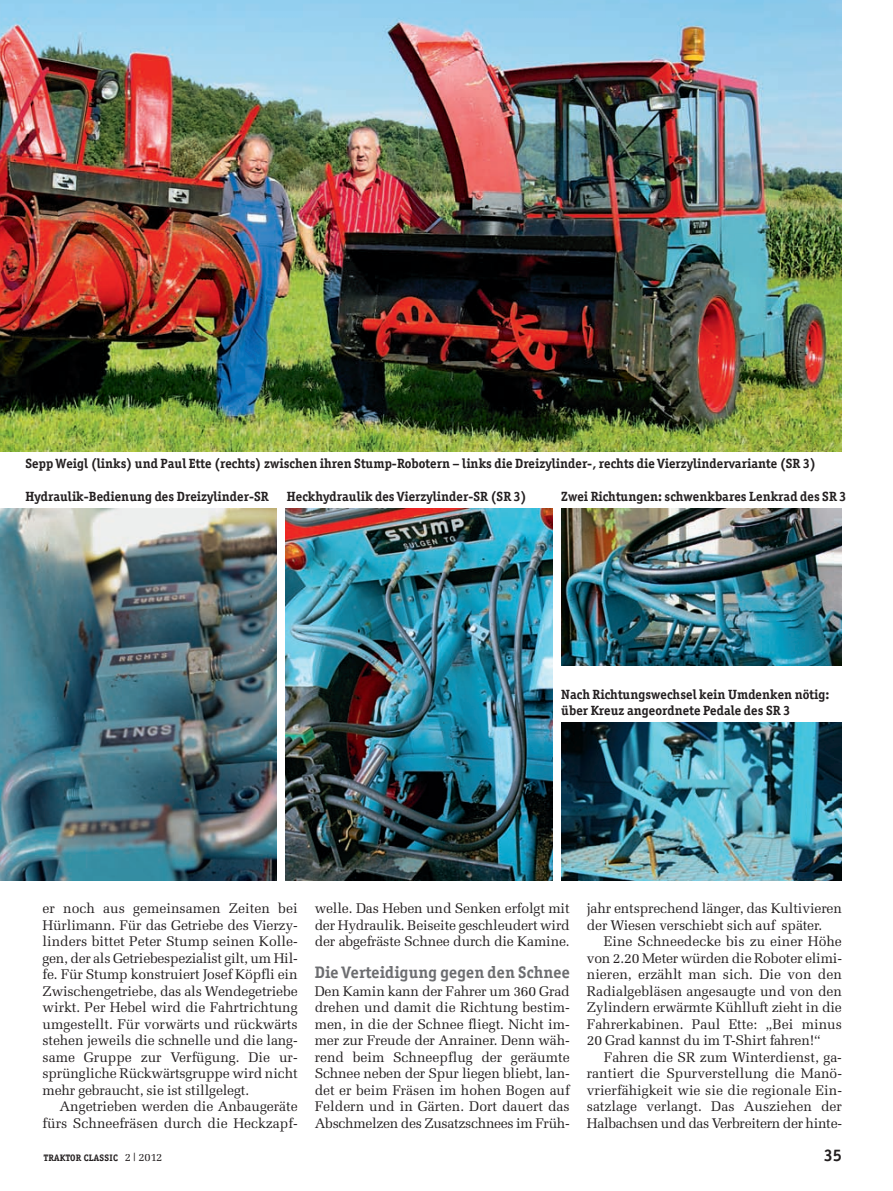
<style>
.page{position:relative;width:893px;height:1191px;background:#fff}
.page>*{position:absolute;margin:0;border:0;box-sizing:border-box;transform-origin:0 0}
.t1{font:700 16.95px "Officina Serif";color:#231f20}
.t2{font:700 16.8px "Officina Serif";letter-spacing:.01em;color:#6c6d70}
.t3{font:13.95px/16.5px "Melior";letter-spacing:-.01em;color:#231f20;text-align:justify}
.t4{font:700 13.5px/16.5px "Officina Serif";letter-spacing:.005em;color:#231f20}
.t5{font:700 9.45px "Officina Serif";letter-spacing:.025em;color:#231f20}
.s1{font-family:"Melior";font-weight:400;font-size:11.1px}
</style>
<div class="page">
<img style="left:0;top:508px;width:276px;height:372px">
<img style="left:0;top:0;width:842px;height:451px">
<img style="left:285px;top:508px;width:268px;height:372px">
<img style="left:561px;top:508px;width:281px;height:157px">
<img style="left:561px;top:723px;width:281px;height:157px">
<p class="t4" style="left:26px;top:456px;width:792px">Sepp Weigl (links) und Paul Ette (rechts) zwischen ihren Stump-Robotern – links die Dreizylinder-, rechts die Vierzylindervariante (SR 3)</p>
<p class="t4" style="left:26px;top:489px;width:245px">Hydraulik-Bedienung des Dreizylinder-SR</p>
<p class="t4" style="left:287px;top:489px;width:241px">Heckhydraulik des Vierzylinder-SR (SR 3)</p>
<p class="t4" style="left:561px;top:489px;width:287px">Zwei Richtungen: schwenkbares Lenkrad des SR 3</p>
<p class="t4" style="left:561px;top:687px;width:270px">Nach Richtungswechsel kein Umdenken nötig: über Kreuz angeordnete Pedale des SR 3</p>
<p class="t3" style="left:43px;top:901px;width:257px">er noch aus gemeinsamen Zeiten bei Hürlimann. Für das Getriebe des Vierzy&shy;linders bittet Peter Stump seinen Kolle&shy;gen, der als Getriebespezialist gilt, um Hil&shy;fe. Für Stump konstruiert Josef Köpfli ein Zwischengetriebe, das als Wendegetriebe wirkt. Per Hebel wird die Fahrtrichtung umgestellt. Für vorwärts und rückwärts stehen jeweils die schnelle und die lang&shy;same Gruppe zur Verfügung. Die ur&shy;sprüngliche Rückwärtsgruppe wird nicht mehr gebraucht, sie ist stillgelegt.</p>
<p class="t3" style="left:43px;top:1099px;width:257px;text-align:right">Angetrieben werden die Anbaugeräte fürs Schneefräsen durch die Heckzapf-</p>
<p class="t5" style="left:44px;top:1154px;width:120px">TRAKTOR CLASSIC <span class="s1">2|2012</span></p>
<p class="t3" style="left:315px;top:901px;width:257px">welle. Das Heben und Senken erfolgt mit der Hydraulik. Beiseite geschleudert wird der abgefräste Schnee durch die Kamine.</p>
<p class="t2" style="left:315px;top:965px;width:257px">Die Verteidigung gegen den Schnee</p>
<p class="t3" style="left:315px;top:984px;width:257px">Den Kamin kann der Fahrer um 360 Grad drehen und damit die Richtung bestim&shy;men, in die der Schnee fliegt. Nicht im&shy;mer zur Freude der Anrainer. Denn wäh&shy;rend beim Schneepflug der geräumte Schnee neben der Spur liegen bliebt, lan&shy;det er beim Fräsen im hohen Bogen auf Feldern und in Gärten. Dort dauert das Abschmelzen des Zusatzschnees im Früh-</p>
<p class="t3" style="left:587px;top:901px;width:257px">jahr entsprechend länger, das Kultivieren der Wiesen verschiebt sich auf später.</p>
<p class="t3" style="left:587px;top:934px;width:257px;text-indent:17px">Eine Schneedecke bis zu einer Höhe von 2.20 Meter würden die Roboter elimi&shy;nieren, erzählt man sich. Die von den Radialgebläsen angesaugte und von den Zylindern erwärmte Kühlluft zieht in die Fahrerkabinen. Paul Ette: „Bei minus 20 Grad kannst du im T-Shirt fahren!“</p>
<p class="t3" style="left:587px;top:1050px;width:257px;text-indent:17px">Fahren die SR zum Winterdienst, ga&shy;rantiert die Spurverstellung die Manö&shy;vrierfähigkeit wie sie die regionale Ein&shy;satzlage verlangt. Das Ausziehen der Halbachsen und das Verbreitern der hinte-</p>
<p class="t1" style="left:824px;top:1148px;width:20px">35</p>
</div>
